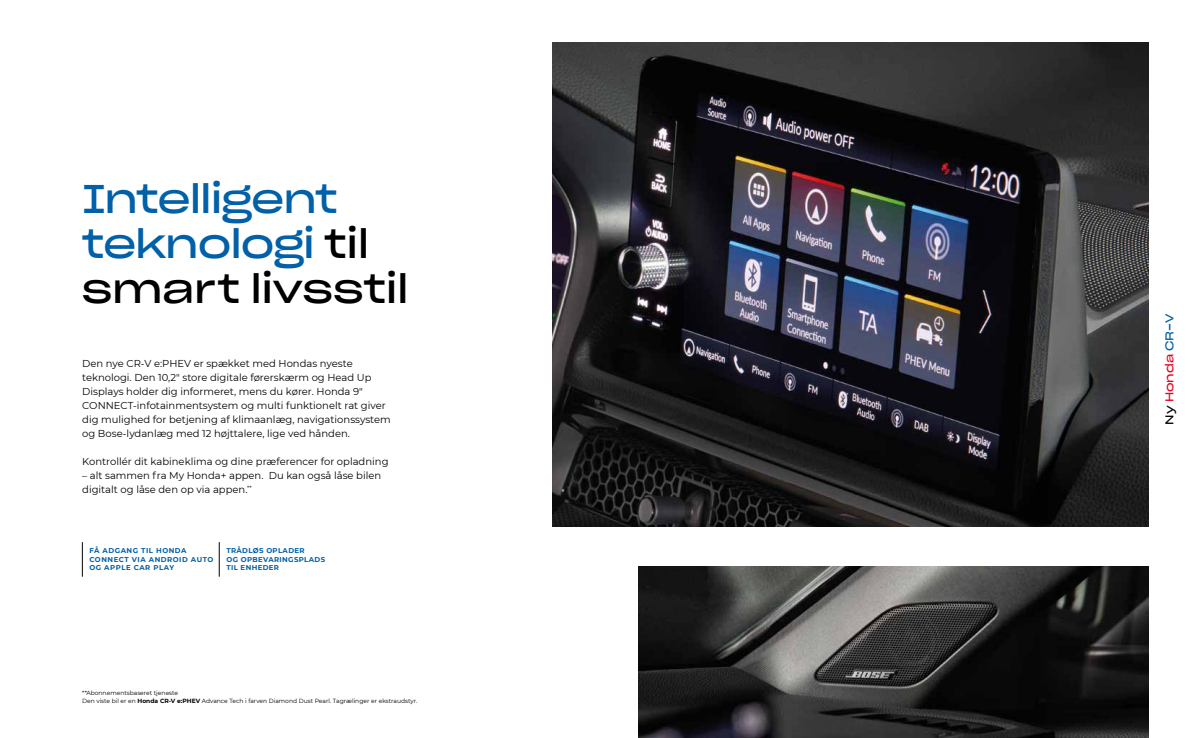
<style>
.page{position:relative;width:1191px;height:738px;background:#fff}
.page>*{position:absolute;margin:0;border:0;box-sizing:border-box;transform-origin:0 0}
.t1{font:39px/45px "Sharp Grotesk Book 25";letter-spacing:-.025em;color:#0060a8}
.t2{font:11.1px "Sharp Grotesk Book 25";letter-spacing:-.005em;color:#e40521}
.t3{font:10px/14px "Montserrat";color:#000}
.t4{font:700 7px/8.4px "Montserrat";letter-spacing:.075em;color:#0060a8}
.t5{font:700 7px/8.4px "Montserrat";letter-spacing:.055em;color:#0060a8}
.t6{font:6px/8px "Montserrat";color:#000}
.s1{color:#000}
.s2{font-weight:700}
.s3{color:#0060a8}
</style>
<div class="page">
<img style="left:553px;top:43px;width:595px;height:483px">
<img style="left:638px;top:566px;width:510px;height:171px">
<hr style="left:219px;top:541px;width:1px;height:35px;background:#000">
<hr style="left:82px;top:541px;width:1px;height:35px;background:#000">
<h1 class="t1" style="left:82px;top:173px;width:328px">Intelligent teknologi <span class="s1">til smart livsstil</span></h1>
<p class="t3" style="left:82px;top:356px;width:310px">Den nye CR-V e:PHEV er spækket med Hondas nyeste teknologi. Den 10,2" store digitale førerskærm og Head Up Displays holder dig informeret, mens du kører. Honda 9" CONNECT-infotainmentsystem og multi funktionelt rat giver dig mulighed for betjening af klimaanlæg, navigationssystem og Bose-lydanlæg med 12 højttalere, lige ved hånden.</p>
<p class="t3" style="left:82px;top:454px;width:308px">Kontrollér dit kabineklima og dine præferencer for opladning</p>
<p class="t3" style="left:82px;top:468px;width:300px">– alt sammen fra My Honda+ appen. Du kan også låse bilen digitalt og låse den op via appen.<sup>**</sup></p>
<p class="t4" style="left:89px;top:546px;width:125px">FÅ ADGANG TIL HONDA<br>CONNECT VIA ANDROID AUTO<br>OG APPLE CAR PLAY</p>
<p class="t5" style="left:226px;top:546px;width:100px">TRÅDLØS OPLADER<br>OG OPBEVARINGSPLADS<br>TIL ENHEDER</p>
<p class="t6" style="left:82px;top:688px;width:337px">**Abonnementsbaseret tjeneste<br>Den viste bil er en <span class="s2">Honda CR-V e:PHEV</span> Advance Tech i farven Diamond Dust Pearl. Tagrælinger er ekstraudstyr.</p>
<p class="t2" style="left:1159px;top:424px;width:112px;rotate:-90deg"><span class="s1">Ny</span> Honda <span class="s3">CR-V</span></p>
</div>
